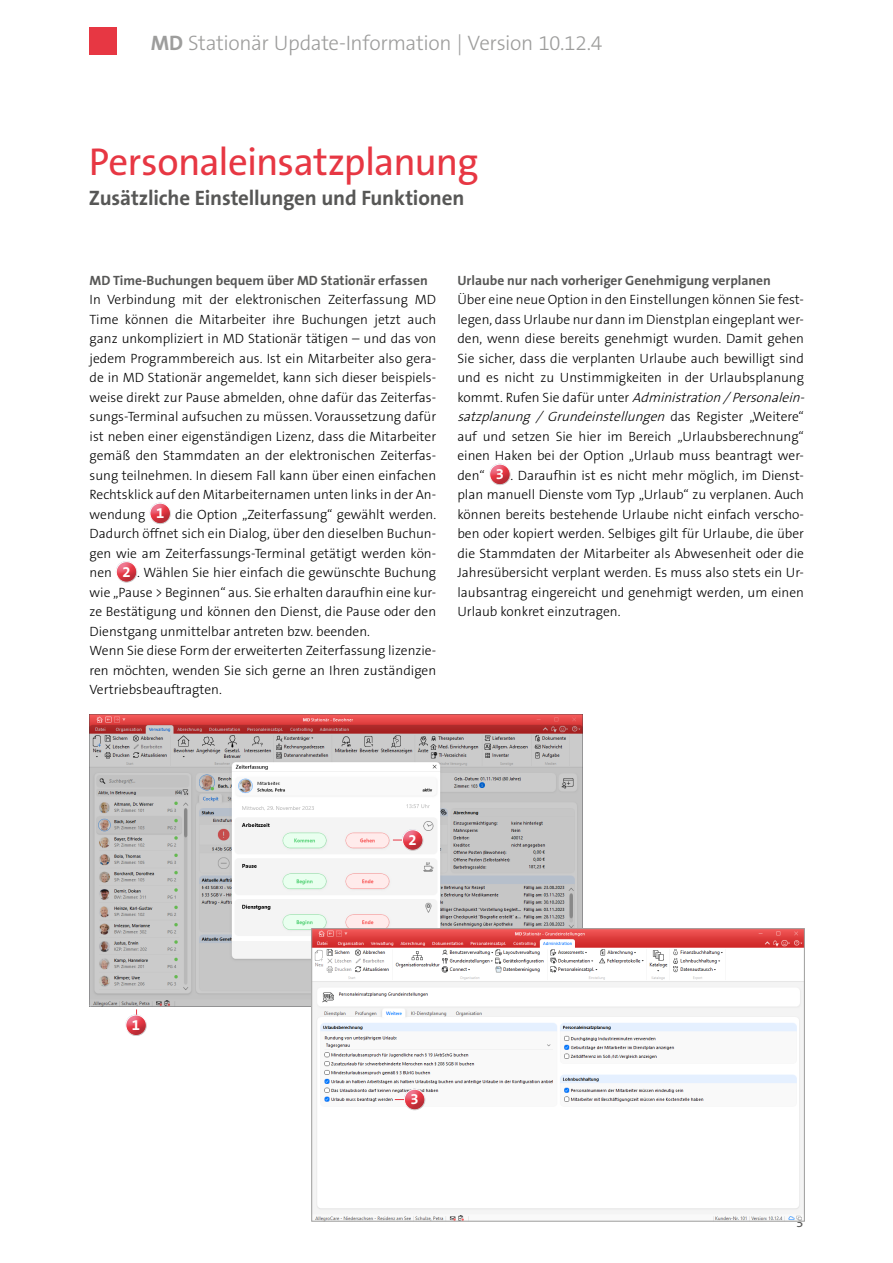
<style>
.page{position:relative;width:893px;height:1263px;background:#fff}
.page>*{position:absolute;margin:0;border:0;box-sizing:border-box;transform-origin:0 0}
.t1{font:39px "The Sans B5 Plain";letter-spacing:-.025em;color:#e73743}
.t2{font:300 21px "The Sans B3";letter-spacing:-.015em;color:#9d9d9c}
.t3{font:700 21px "The Sans B7";letter-spacing:-.01em;color:#575756}
.t4{font:700 15px "The Sans B7";color:#fff}
.t5{font:300 13.5px/19.5px "The Sans B3";color:#000}
.t6{font:700 13.5px "The Sans B7";color:#575756}
.t7{font:13.5px "The Sans B5 Plain";color:#575756}
.s1{font-family:"The Sans B7";font-weight:700}
.s2{font-family:"The Sans B7";font-weight:700;font-size:15px;color:#fff}
.s3{font-style:italic}
</style>
<div class="page">
<div style="left:89px;top:28px;width:28px;height:27px;background:#e73743"></div>
<div style="left:143px;top:501px;width:39px;height:25px;background:#000;opacity:.2"></div>
<div style="left:109px;top:560px;width:39px;height:25px;background:#000;opacity:.2"></div>
<div style="left:482px;top:462px;width:39px;height:25px;background:#000;opacity:.2"></div>
<img style="left:90px;top:714px;width:492px;height:292px">
<img style="left:313px;top:930px;width:490px;height:289px">
<div style="left:311px;top:928px;width:494px;height:293px;border:1px solid #9d9d9c"></div>
<div style="left:115px;top:1005px;width:39px;height:33px;background:#7682a5;opacity:.75"></div>
<div style="left:119px;top:1013px;width:38px;height:25px;background:#000;opacity:.2"></div>
<div style="left:393px;top:1080px;width:39px;height:32px;background:#7682a5;opacity:.75"></div>
<div style="left:397px;top:1087px;width:39px;height:26px;background:#000;opacity:.2"></div>
<div style="left:391px;top:820px;width:39px;height:32px;background:#7682a5;opacity:.75"></div>
<div style="left:395px;top:828px;width:39px;height:25px;background:#000;opacity:.2"></div>
<h2 class="t2" style="left:151px;top:32px;width:453px"><span class="s1">MD</span> Stationär Update-Information | Version 10.12.4</h2>
<h1 class="t1" style="left:89px;top:141px;width:391px">Personaleinsatzplanung</h1>
<h2 class="t3" style="left:89px;top:186px;width:377px">Zusätzliche Einstellungen und Funktionen</h2>
<p class="t6" style="left:90px;top:273px;width:340px">MD Time-Buchungen bequem über MD Stationär erfassen</p>
<p class="t5" style="left:90px;top:291px;width:348px">In Verbindung mit der elektronischen Zeiterfassung MD Time können die Mitarbeiter ihre Buchungen jetzt auch ganz unkompliziert in MD Stationär tätigen – und das von jedem Programmbereich aus. Ist ein Mitarbeiter also gera&shy;de in MD Stationär angemeldet, kann sich dieser beispiels&shy;weise direkt zur Pause abmelden, ohne dafür das Zeiterfas&shy;sungs-Terminal aufsuchen zu müssen. Voraussetzung dafür ist neben einer eigenständigen Lizenz, dass die Mitarbeiter gemäß den Stammdaten an der elektronischen Zeiterfas&shy;sung teilnehmen. In diesem Fall kann über einen einfachen Rechtsklick auf den Mitarbeiternamen unten links in der An&shy;wendung <span class="s2">1</span> die Option „Zeiterfassung“ gewählt werden.<br>Dadurch öffnet sich ein Dialog, über den dieselben Buchun&shy;gen wie am Zeiterfassungs-Terminal getätigt werden kön&shy;nen <span class="s2">2</span> . Wählen Sie hier einfach die gewünschte Buchung wie „Pause &gt; Beginnen“ aus. Sie erhalten daraufhin eine kur&shy;ze Bestätigung und können den Dienst, die Pause oder den Dienstgang unmittelbar antreten bzw. beenden.<br>Wenn Sie diese Form der erweiterten Zeiterfassung lizenzie&shy;ren möchten, wenden Sie sich gerne an Ihren zuständigen Vertriebsbeauftragten.</p>
<p class="t6" style="left:457px;top:273px;width:315px">Urlaube nur nach vorheriger Genehmigung verplanen</p>
<p class="t5" style="left:457px;top:291px;width:352px">Über eine neue Option in den Einstellungen können Sie fest&shy;legen, dass Urlaube nur dann im Dienstplan eingeplant wer&shy;den, wenn diese bereits genehmigt wurden. Damit gehen Sie sicher, dass die verplanten Urlaube auch bewilligt sind und es nicht zu Unstimmigkeiten in der Urlaubsplanung ko m m t . R u fe n S i e d a fü r u n t e r <span class="s3">Administration /Personalein&shy;satzplanung / Grundeinstellungen</span> d a s R e g i s t e r „W e i t e r e “ auf und setzen Sie hier im Bereich „Urlaubsberechnung“ einen Haken bei der Option „Urlaub muss beantragt wer&shy;den“ <span class="s2">3</span> . Daraufhin ist es nicht mehr möglich, im Dienst&shy;plan manuell Dienste vom Typ „Urlaub“ zu verplanen. Auch können bereits bestehende Urlaube nicht einfach verscho&shy;ben oder kopiert werden. Selbiges gilt für Urlaube, die über die Stammdaten der Mitarbeiter als Abwesenheit oder die Jahresübersicht verplant werden. Es muss also stets ein Ur&shy;laubsantrag eingereicht und genehmigt werden, um einen Urlaub konkret einzutragen.</p>
<p class="t4" style="left:409px;top:832px;width:10px">2</p>
<p class="t4" style="left:132px;top:1017px;width:10px">1</p>
<p class="t4" style="left:410px;top:1091px;width:10px">3</p>
<p class="t7" style="left:796px;top:1215px;width:9px">3</p>
</div>
